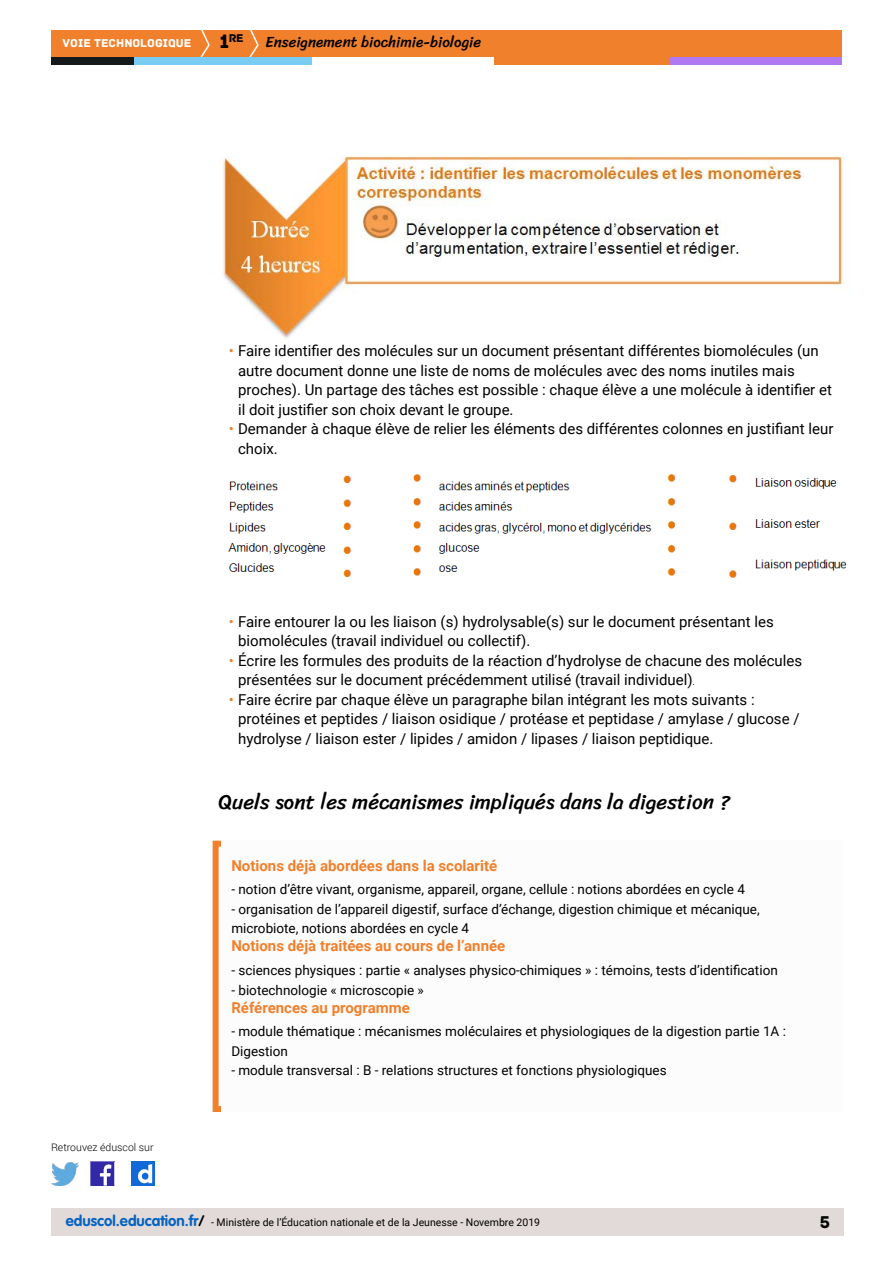
<style>
.page{position:relative;width:893px;height:1263px;background:#fff}
.page>*{position:absolute;margin:0;border:0;box-sizing:border-box;transform-origin:0 0}
.t1{font:21px "Sriracha";color:#000}
.t2{font:18px "Archive";color:#000}
.t3{font:15px/19.5px "Roboto";color:#000}
.t4{font:700 15px "Roboto";color:#f0802b}
.t5{font:15px "Sriracha";color:#000}
.t6{font:13.5px/19.5px "Roboto";color:#000}
.t7{font:12px "Archive";color:#fff}
.t8{font:11.85px "Archive";color:#000}
.t9{font:10.5px "Roboto";color:#000}
.t10{font:300 10.5px "Roboto";color:#000}
.s1{font-size:20.4px}
.s2{color:#f0802b}
.s3{font-size:9px}
.s4{font-family:"VAG Rounded Std";font-weight:700;font-size:15px;color:#0563c1}
.s5{font-family:"VAG Rounded Std";font-weight:700;font-size:15px}
</style>
<div class="page">
<div style="left:51px;top:30px;width:791px;height:27px;background:#f0802b"></div>
<svg style="left:200px;top:30px;width:10px;height:27px"></svg>
<svg style="left:249px;top:30px;width:10px;height:27px"></svg>
<div style="left:133px;top:57px;width:179px;height:8px;background:#79cdf4"></div>
<div style="left:51px;top:57px;width:82px;height:8px;background:#141a1c"></div>
<div style="left:667px;top:57px;width:175px;height:8px;background:#b078f2"></div>
<div style="left:494px;top:57px;width:175px;height:8px;background:#f0802b"></div>
<div style="left:51px;top:1209px;width:792px;height:27px;background:#e1dad8"></div>
<img style="left:91px;top:1162px;width:23px;height:23px">
<img style="left:51px;top:1163px;width:28px;height:22px">
<img style="left:132px;top:1162px;width:22px;height:23px">
<img style="left:218px;top:156px;width:633px;height:183px">
<img style="left:228px;top:474px;width:619px;height:104px">
<div style="left:213px;top:841px;width:629px;height:271px;border:6px solid #fff"></div>
<p class="t8" style="left:220px;top:31px;width:25px"><span class="s1">1</span>re</p>
<p class="t7" style="left:63px;top:36px;width:130px">VOIE TECHNOLOGIQUE</p>
<p class="t5" style="left:265px;top:33px;width:217px">Enseignement biochimie-biologie</p>
<p class="t3" style="left:238px;top:340px;width:595px;text-indent:-9px"><span class="s2">•</span> Faire identifier des molécules sur un document présentant différentes biomolécules (un autre document donne une liste de noms de molécules avec des noms inutiles mais proches). Un partage des tâches est possible : chaque élève a une molécule à identifier et il doit justifier son choix devant le groupe.</p>
<p class="t3" style="left:238px;top:418px;width:597px;text-indent:-9px"><span class="s2">•</span> Demander à chaque élève de relier les éléments des différentes colonnes en justifiant leur choix.</p>
<p class="t3" style="left:238px;top:611px;width:537px;text-indent:-9px"><span class="s2">•</span> Faire entourer la ou les liaison (s) hydrolysable(s) sur le document présentant les biomolécules (travail individuel ou collectif).</p>
<p class="t3" style="left:238px;top:650px;width:566px;text-indent:-9px"><span class="s2">•</span> Écrire les formules des produits de la réaction d’hydrolyse de chacune des molécules présentées sur le document précédemment utilisé (travail individuel)<span class="s3">.</span></p>
<p class="t3" style="left:238px;top:689px;width:563px;text-indent:-9px"><span class="s2">•</span> Faire écrire par chaque élève un paragraphe bilan intégrant les mots suivants : protéines et peptides / liaison osidique / protéase et peptidase / amylase / glucose / hydrolyse / liaison ester / lipides / amidon / lipases / liaison peptidique.</p>
<h1 class="t1" style="left:219px;top:789px;width:513px">Quels sont les mécanismes impliqués dans la digestion ?</h1>
<p class="t10" style="left:51px;top:1140px;width:104px">Retrouvez éduscol sur</p>
<p class="t4" style="left:231px;top:855px;width:267px">Notions déjà abordées dans la scolarité</p>
<p class="t6" style="left:231px;top:879px;width:515px">- notion d’être vivant, organisme, appareil, organe, cellule : notions abordées en cycle 4</p>
<p class="t6" style="left:231px;top:899px;width:530px">- organisation de l’appareil digestif, surface d’échange, digestion chimique et mécanique, microbiote, notions abordées en cycle 4</p>
<p class="t4" style="left:231px;top:935px;width:275px">Notions déjà traitées au cours de l’année</p>
<p class="t6" style="left:231px;top:960px;width:548px">- sciences physiques : partie « analyses physico-chimiques » : témoins, tests d’identification</p>
<p class="t6" style="left:231px;top:980px;width:194px">- biotechnologie « microscopie »</p>
<p class="t4" style="left:231px;top:997px;width:180px">Références au programme</p>
<p class="t6" style="left:231px;top:1021px;width:556px">- module thématique : mécanismes moléculaires et physiologiques de la digestion partie 1A :<br>Digestion</p>
<p class="t6" style="left:231px;top:1060px;width:437px">- module transversal : B - relations structures et fonctions physiologiques</p>
<p class="t9" style="left:66px;top:1215px;width:476px"><span class="s4">eduscol.education.fr</span><span class="s5">/</span> - Ministère de l’Éducation nationale et de la Jeunesse - Novembre 2019</p>
<p class="t2" style="left:820px;top:1211px;width:12px">5</p>
</div>
